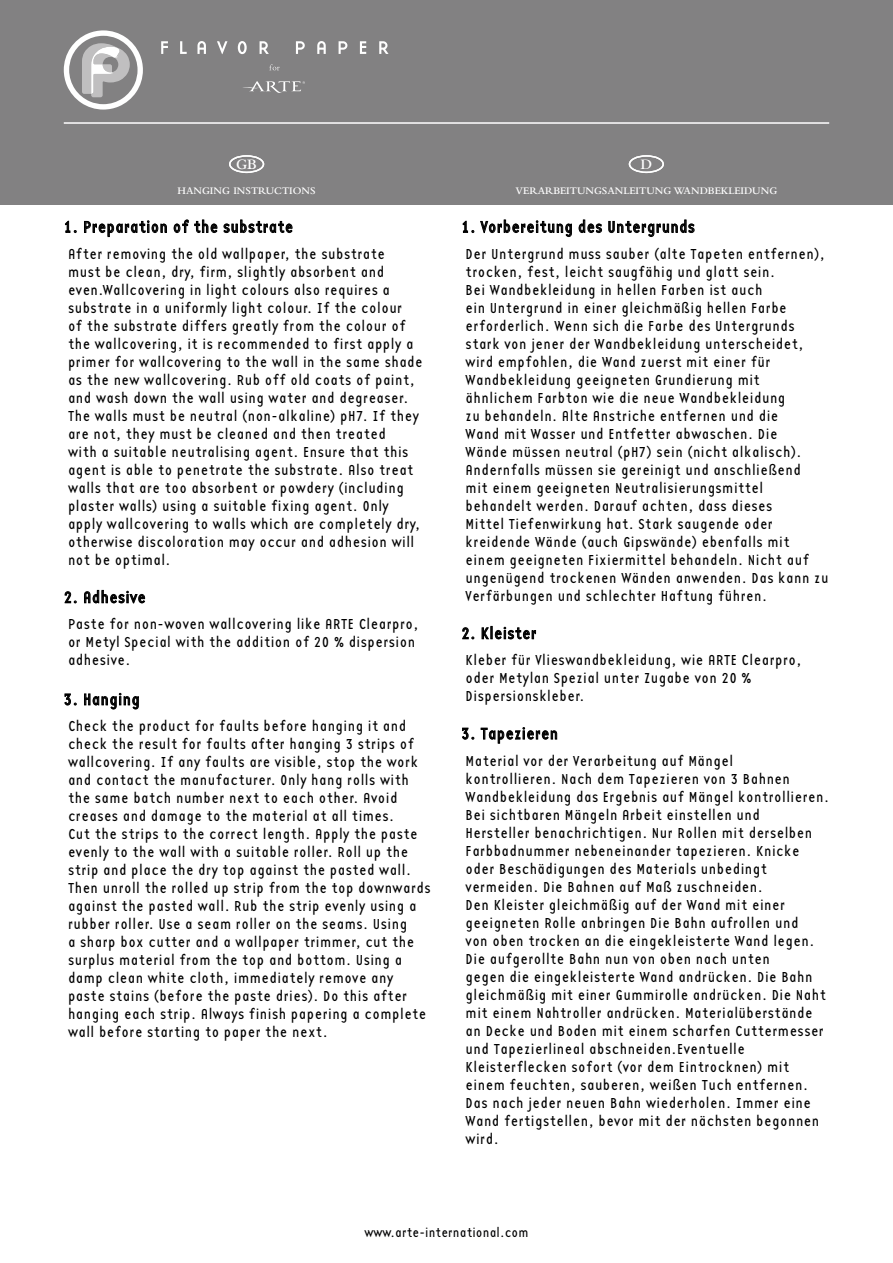
<style>
.page{position:relative;width:893px;height:1263px;background:#fff}
.page>*{position:absolute;margin:0;border:0;box-sizing:border-box;transform-origin:0 0}
.t1{font:16.5px "Base Twelve Sans";letter-spacing:.03em;color:#000}
.t2{font:15px/18px "Base Twelve Sans";letter-spacing:.03em;color:#000}
.t3{font:600 15px "Bembo Std";color:#fff}
.t4{font:13.5px "Base Twelve Sans";letter-spacing:.01em;color:#020203}
.t5{font:600 10.5px "Bembo Std";color:#fff}
</style>
<div class="page">
<div style="left:0;top:0;width:893px;height:204px;background:#828182"></div>
<hr style="left:64px;top:122px;width:765px;height:2px;background:#fff">
<svg style="left:64px;top:30px;width:79px;height:80px"></svg>
<svg style="left:269px;top:64px;width:11px;height:6px"></svg>
<svg style="left:243px;top:81px;width:62px;height:12px"></svg>
<svg style="left:161px;top:41px;width:7px;height:13px"></svg>
<svg style="left:180px;top:41px;width:7px;height:13px"></svg>
<svg style="left:197px;top:41px;width:9px;height:13px"></svg>
<svg style="left:217px;top:41px;width:10px;height:13px"></svg>
<svg style="left:238px;top:41px;width:9px;height:13px"></svg>
<svg style="left:260px;top:41px;width:9px;height:13px"></svg>
<svg style="left:296px;top:41px;width:9px;height:13px"></svg>
<svg style="left:317px;top:41px;width:9px;height:13px"></svg>
<svg style="left:339px;top:41px;width:8px;height:13px"></svg>
<svg style="left:360px;top:41px;width:6px;height:13px"></svg>
<svg style="left:379px;top:41px;width:10px;height:13px"></svg>
<svg style="left:65px;top:221px;width:11px;height:12px"></svg>
<svg style="left:84px;top:221px;width:83px;height:16px"></svg>
<svg style="left:174px;top:220px;width:43px;height:13px"></svg>
<svg style="left:224px;top:220px;width:68px;height:13px"></svg>
<svg style="left:65px;top:591px;width:11px;height:12px"></svg>
<svg style="left:84px;top:590px;width:61px;height:13px"></svg>
<svg style="left:64px;top:693px;width:12px;height:12px"></svg>
<svg style="left:84px;top:693px;width:55px;height:16px"></svg>
<svg style="left:463px;top:221px;width:11px;height:12px"></svg>
<svg style="left:480px;top:220px;width:92px;height:17px"></svg>
<svg style="left:579px;top:220px;width:23px;height:13px"></svg>
<svg style="left:608px;top:220px;width:86px;height:17px"></svg>
<svg style="left:462px;top:627px;width:12px;height:12px"></svg>
<svg style="left:482px;top:626px;width:54px;height:13px"></svg>
<svg style="left:462px;top:728px;width:12px;height:12px"></svg>
<svg style="left:481px;top:727px;width:76px;height:17px"></svg>
<div style="left:229px;top:155px;width:35px;height:18px;border:2px solid #fff;border-radius:50%"></div>
<div style="left:629px;top:155px;width:35px;height:18px;border:2px solid #fff;border-radius:50%"></div>
<p class="t3" style="left:236px;top:156px;width:22px">GB</p>
<p class="t5" style="left:178px;top:185px;width:140px">HANGING INSTRUCTIONS</p>
<p class="t1" style="left:64px;top:217px;width:231px">1. Preparation of the substrate</p>
<p class="t2" style="left:68px;top:245px;width:356px">After removing the old wallpaper, the substrate<br>must be clean, dry, firm, slightly absorbent and even.Wallcovering in light colours also requires a substrate in a uniformly light colour. If the colour<br>of the substrate differs greatly from the colour of the wallcovering, it is recommended to first apply a primer for wallcovering to the wall in the same shade as the new wallcovering. Rub off old coats of paint, and wash down the wall using water and degreaser.<br>The walls must be neutral (non-alkaline) pH7. If they are not, they must be cleaned and then treated<br>with a suitable neutralising agent. Ensure that this agent is able to penetrate the substrate. Also treat walls that are too absorbent or powdery (including plaster walls) using a suitable fixing agent. Only apply wallcovering to walls which are completely dry, otherwise discoloration may occur and adhesion will not be optimal.</p>
<p class="t1" style="left:64px;top:587px;width:83px">2. Adhesive</p>
<p class="t2" style="left:68px;top:615px;width:352px">Paste for non-woven wallcovering like ARTE Clearpro, or Metyl Special with the addition of 20 % dispersion adhesive.</p>
<p class="t1" style="left:64px;top:689px;width:77px">3. Hanging</p>
<p class="t2" style="left:68px;top:717px;width:364px">Check the product for faults before hanging it and check the result for faults after hanging 3 strips of wallcovering. If any faults are visible, stop the work and contact the manufacturer. Only hang rolls with the same batch number next to each other. Avoid creases and damage to the material at all times.<br>Cut the strips to the correct length. Apply the paste evenly to the wall with a suitable roller. Roll up the strip and place the dry top against the pasted wall.<br>Then unroll the rolled up strip from the top downwards against the pasted wall. Rub the strip evenly using a rubber roller. Use a seam roller on the seams. Using<br>a sharp box cutter and a wallpaper trimmer, cut the surplus material from the top and bottom. Using a damp clean white cloth, immediately remove any paste stains (before the paste dries). Do this after hanging each strip. Always finish papering a complete wall before starting to paper the next.</p>
<p class="t3" style="left:640px;top:156px;width:13px">D</p>
<p class="t5" style="left:516px;top:185px;width:263px">VERARBEITUNGSANLEITUNG WANDBEKLEIDUNG</p>
<p class="t1" style="left:461px;top:217px;width:235px">1. Vorbereitung des Untergrunds</p>
<p class="t2" style="left:466px;top:245px;width:364px">Der Untergrund muss sauber (alte Tapeten entfernen), trocken, fest, leicht saugfähig und glatt sein.<br>Bei Wandbekleidung in hellen Farben ist auch<br>ein Untergrund in einer gleichmäßig hellen Farbe erforderlich. Wenn sich die Farbe des Untergrunds stark von jener der Wandbekleidung unterscheidet, wird empfohlen, die Wand zuerst mit einer für Wandbekleidung geeigneten Grundierung mit ähnlichem Farbton wie die neue Wandbekleidung<br>zu behandeln. Alte Anstriche entfernen und die<br>Wand mit Wasser und Entfetter abwaschen. Die<br>Wände müssen neutral (pH7) sein (nicht alkalisch).<br>Andernfalls müssen sie gereinigt und anschließend<br>mit einem geeigneten Neutralisierungsmittel behandelt werden. Darauf achten, dass dieses<br>Mittel Tiefenwirkung hat. Stark saugende oder kreidende Wände (auch Gipswände) ebenfalls mit einem geeigneten Fixiermittel behandeln. Nicht auf ungenügend trockenen Wänden anwenden. Das kann zu Verfärbungen und schlechter Haftung führen.</p>
<p class="t1" style="left:461px;top:623px;width:77px">2. Kleister</p>
<p class="t2" style="left:466px;top:651px;width:337px">Kleber für Vlieswandbekleidung, wie ARTE Clearpro, oder Metylan Spezial unter Zugabe von 20 %<br>Dispersionskleber.</p>
<p class="t1" style="left:461px;top:724px;width:98px">3. Tapezieren</p>
<p class="t2" style="left:466px;top:751px;width:365px">Material vor der Verarbeitung auf Mängel<br>kontrollieren. Nach dem Tapezieren von 3 Bahnen Wandbekleidung das Ergebnis auf Mängel kontrollieren.<br>Bei sichtbaren Mängeln Arbeit einstellen und<br>Hersteller benachrichtigen. Nur Rollen mit derselben Farbbadnummer nebeneinander tapezieren. Knicke oder Beschädigungen des Materials unbedingt vermeiden. Die Bahnen auf Maß zuschneiden.<br>Den Kleister gleichmäßig auf der Wand mit einer geeigneten Rolle anbringen Die Bahn aufrollen und<br>von oben trocken an die eingekleisterte Wand legen.<br>Die aufgerollte Bahn nun von oben nach unten<br>gegen die eingekleisterte Wand andrücken. Die Bahn gleichmäßig mit einer Gummirolle andrücken. Die Naht mit einem Nahtroller andrücken. Materialüberstände an Decke und Boden mit einem scharfen Cuttermesser und Tapezierlineal abschneiden.Eventuelle Kleisterflecken sofort (vor dem Eintrocknen) mit einem feuchten, sauberen, weißen Tuch entfernen.<br>Das nach jeder neuen Bahn wiederholen. Immer eine Wand fertigstellen, bevor mit der nächsten begonnen wird.</p>
<p class="t4" style="left:364px;top:1225px;width:166px">www.arte-international.com</p>
</div>
